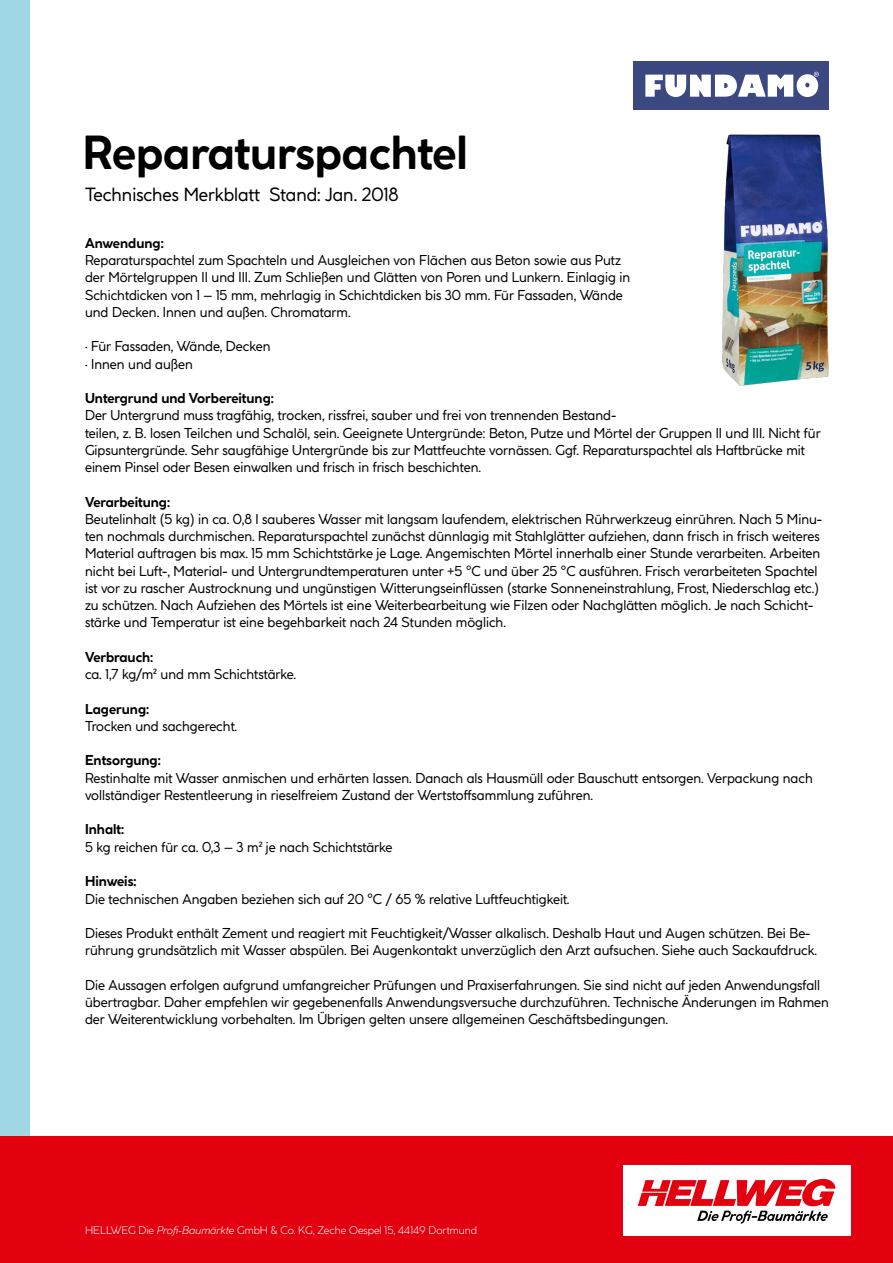
<style>
.page{position:relative;width:893px;height:1263px;background:#fff}
.page>*{position:absolute;margin:0;border:0;box-sizing:border-box;transform-origin:0 0}
.t1{font:700 45px "Coco Profi";color:#000}
.t2{font:18px "Coco Profi";color:#000}
.t3{font:13.5px/17.2px "Coco Profi";color:#000}
.t4{font:700 13.5px "Coco Profi";color:#000}
.t5{font:300 10.5px "Coco Profi";color:#fff}
.s1{font-style:italic}
</style>
<div class="page">
<div style="left:0;top:0;width:30px;height:1263px;background:#a0d7e5"></div>
<div style="left:0;top:1137px;width:893px;height:126px;background:#e3000f"></div>
<div style="left:623px;top:1165px;width:227px;height:71px;background:#fff"></div>
<svg style="left:638px;top:1179px;width:197px;height:45px"></svg>
<img style="left:722px;top:134px;width:107px;height:252px">
<div style="left:633px;top:61px;width:196px;height:48px;background:#3c4981"></div>
<svg style="left:645px;top:72px;width:174px;height:25px"></svg>
<h1 class="t1" style="left:83px;top:119px;width:386px">Reparaturspachtel</h1>
<h2 class="t2" style="left:85px;top:182px;width:315px">Technisches Merkblatt Stand: Jan. 2018</h2>
<p class="t4" style="left:85px;top:233px;width:80px">Anwendung:</p>
<p class="t3" style="left:85px;top:251px;width:547px">Reparaturspachtel zum Spachteln und Ausgleichen von Flächen aus Beton sowie aus Putz der Mörtelgruppen II und III. Zum Schließen und Glätten von Poren und Lunkern. Einlagig in Schichtdicken von 1 – 15 mm, mehrlagig in Schichtdicken bis 30 mm. Für Fassaden, Wände und Decken. Innen und außen. Chromatarm.</p>
<p class="t3" style="left:85px;top:338px;width:187px">· Für Fassaden, Wände, Decken · Innen und außen</p>
<p class="t4" style="left:85px;top:388px;width:190px">Untergrund und Vorbereitung:</p>
<p class="t3" style="left:85px;top:407px;width:737px">Der Untergrund muss tragfähig, trocken, rissfrei, sauber und frei von trennenden Bestand-<br>teilen, z. B. losen Teilchen und Schalöl, sein. Geeignete Untergründe: Beton, Putze und Mörtel der Gruppen II und III. Nicht für Gipsuntergründe. Sehr saugfähige Untergründe bis zur Mattfeuchte vornässen. Ggf. Reparaturspachtel als Haftbrücke mit einem Pinsel oder Besen einwalken und frisch in frisch beschichten.</p>
<p class="t4" style="left:85px;top:492px;width:87px">Verarbeitung:</p>
<p class="t3" style="left:85px;top:510px;width:739px">Beutelinhalt (5 kg) in ca. 0,8 I sauberes Wasser mit langsam laufendem, elektrischen Rührwerkzeug einrühren. Nach 5 Minu&shy;ten nochmals durchmischen. Reparaturspachtel zunächst dünnlagig mit Stahlglätter aufziehen, dann frisch in frisch weiteres Material auftragen bis max. 15 mm Schichtstärke je Lage. Angemischten Mörtel innerhalb einer Stunde verarbeiten. Arbeiten nicht bei Luft-, Material- und Untergrundtemperaturen unter +5 °C und über 25 °C ausführen. Frisch verarbeiteten Spachtel ist vor zu rascher Austrocknung und ungünstigen Witterungseinflüssen (starke Sonneneinstrahlung, Frost, Niederschlag etc.) zu schützen. Nach Aufziehen des Mörtels ist eine Weiterbearbeitung wie Filzen oder Nachglätten möglich. Je nach Schicht&shy;stärke und Temperatur ist eine begehbarkeit nach 24 Stunden möglich.</p>
<p class="t4" style="left:85px;top:647px;width:70px">Verbrauch:</p>
<p class="t3" style="left:85px;top:666px;width:213px">ca. 1,7 kg/m² und mm Schichtstärke.</p>
<p class="t4" style="left:85px;top:699px;width:66px">Lagerung:</p>
<p class="t3" style="left:85px;top:717px;width:154px">Trocken und sachgerecht.</p>
<p class="t4" style="left:85px;top:750px;width:77px">Entsorgung:</p>
<p class="t3" style="left:85px;top:769px;width:729px">Restinhalte mit Wasser anmischen und erhärten lassen. Danach als Hausmüll oder Bauschutt entsorgen. Verpackung nach vollständiger Restentleerung in rieselfreiem Zustand der Wertstoffsammlung zuführen.</p>
<p class="t4" style="left:85px;top:819px;width:41px">Inhalt:</p>
<p class="t3" style="left:85px;top:838px;width:309px">5 kg reichen für ca. 0,3 – 3 m² je nach Schichtstärke</p>
<p class="t4" style="left:85px;top:871px;width:53px">Hinweis:</p>
<p class="t3" style="left:85px;top:890px;width:486px">Die technischen Angaben beziehen sich auf 20 °C / 65 % relative Luftfeuchtigkeit.</p>
<p class="t3" style="left:85px;top:924px;width:734px">Dieses Produkt enthält Zement und reagiert mit Feuchtigkeit/Wasser alkalisch. Deshalb Haut und Augen schützen. Bei Be&shy;rührung grundsätzlich mit Wasser abspülen. Bei Augenkontakt unverzüglich den Arzt aufsuchen. Siehe auch Sackaufdruck.</p>
<p class="t3" style="left:85px;top:976px;width:745px">Die Aussagen erfolgen aufgrund umfangreicher Prüfungen und Praxiserfahrungen. Sie sind nicht auf jeden Anwendungsfall übertragbar. Daher empfehlen wir gegebenenfalls Anwendungsversuche durchzuführen. Technische Änderungen im Rahmen der Weiterentwicklung vorbehalten. Im Übrigen gelten unsere allgemeinen Geschäftsbedingungen.</p>
<p class="t5" style="left:85px;top:1223px;width:393px">HELLWEG Die <span class="s1">Profi-Baumärkte</span> GmbH &amp; Co. KG, Zeche Oespel 15, 44149 Dortmund</p>
</div>
